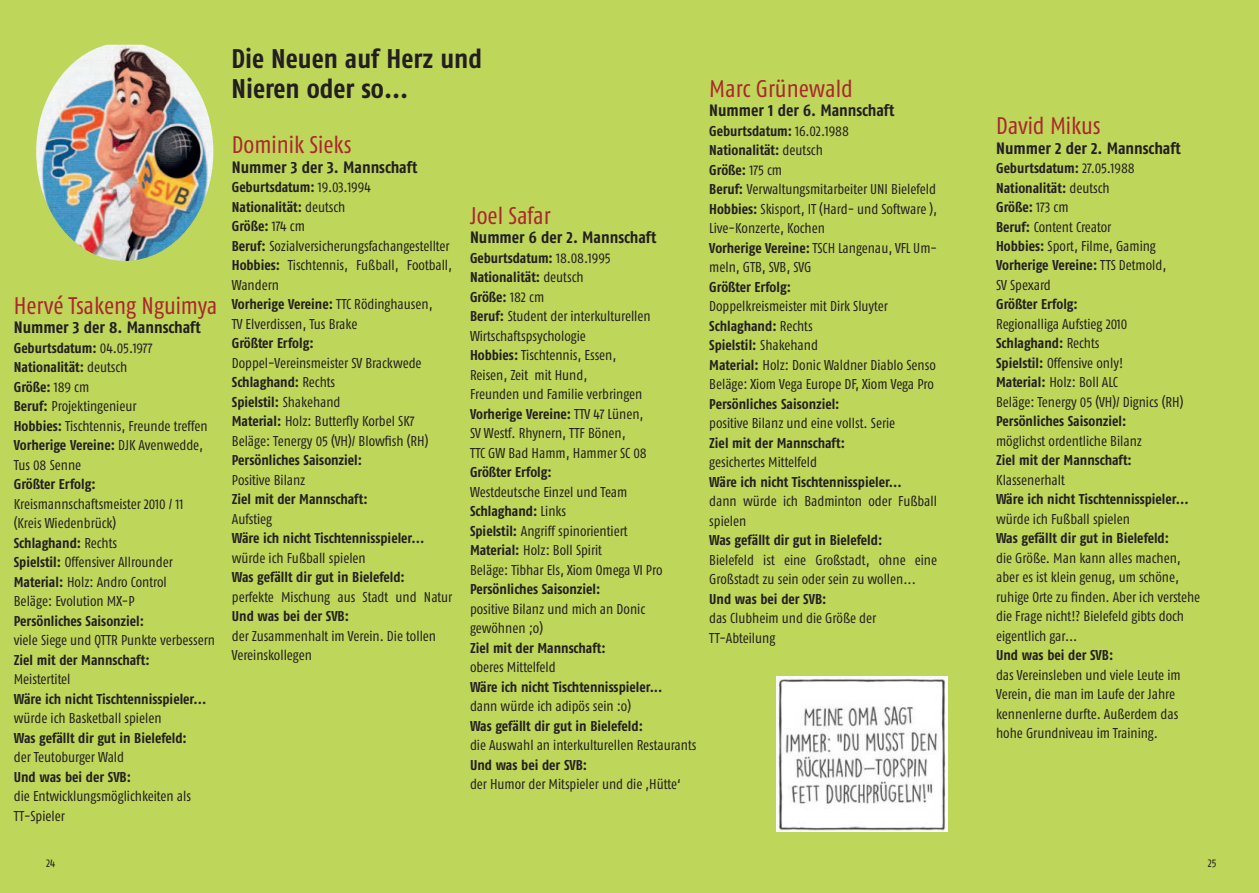
<style>
.page{position:relative;width:1259px;height:893px;background:#bed65a}
.page>*{position:absolute;margin:0;border:0;box-sizing:border-box;transform-origin:0 0}
.t1{font:27px/30px "Fago Co Bold Lf";color:#231f20}
.t2{font:24px "Fago Co Regular Tf";color:#ab262c}
.t3{font:16.5px "Fago Co Bold Lf";color:#231f20}
.t4{font:14.25px/19.5px "Fago Co Regular Lf";color:#231f20}
.t5{font:14.25px/19.5px "Fago Co Bold Lf";color:#231f20}
.t6{font:11.25px "Fago Co Regular Lf";color:#231f20}
.s1{font-family:"Fago Co Regular Lf"}
.s2{font-family:"Fago Co Bold Lf"}
</style>
<div class="page">
<img style="left:36px;top:45px;width:177px;height:216px">
<img style="left:776px;top:677px;width:171px;height:154px">
<h2 class="t2" style="left:14px;top:294px;width:205px">Hervé Tsakeng Nguimya</h2>
<p class="t3" style="left:14px;top:319px;width:188px">Nummer 3 der 8. Mannschaft</p>
<p class="t5" style="left:14px;top:338px;width:140px">Geburtsdatum: <span class="s1">04.05.1977<br></span>Nationalität: <span class="s1">deutsch<br></span>Größe: <span class="s1">189 cm</span></p>
<p class="t4" style="left:14px;top:397px;width:195px"><span class="s2">Beruf:</span> Projektingenieur<br><span class="s2">Hobbies:</span> Tischtennis, Freunde treffen</p>
<p class="t5" style="left:14px;top:436px;width:191px">Vorherige Vereine: <span class="s1">DJK Avenwedde,</span></p>
<p class="t4" style="left:14px;top:455px;width:69px">Tus 08 Senne</p>
<p class="t5" style="left:14px;top:475px;width:83px">Größter Erfolg:</p>
<p class="t4" style="left:14px;top:494px;width:171px">Kreismannschaftsmeister 2010 / 11 (Kreis Wiedenbrück)</p>
<p class="t5" style="left:14px;top:533px;width:105px">Schlaghand: <span class="s1">Rechts</span></p>
<p class="t4" style="left:14px;top:553px;width:160px"><span class="s2">Spielstil:</span> Offensiver Allrounder<br><span class="s2">Material:</span> Holz: Andro Control<br>Beläge: Evolution MX-P</p>
<p class="t5" style="left:14px;top:611px;width:132px">Persönliches Saisonziel:</p>
<p class="t4" style="left:14px;top:631px;width:203px">viele Siege und QTTR Punkte verbessern</p>
<p class="t5" style="left:14px;top:650px;width:137px">Ziel mit der Mannschaft:</p>
<p class="t4" style="left:14px;top:670px;width:58px">Meistertitel</p>
<p class="t5" style="left:14px;top:689px;width:194px">Wäre ich nicht Tischtennisspieler...</p>
<p class="t4" style="left:14px;top:709px;width:149px">würde ich Basketball spielen</p>
<p class="t5" style="left:14px;top:728px;width:175px">Was gefällt dir gut in Bielefeld:</p>
<p class="t4" style="left:14px;top:748px;width:112px">der Teutoburger Wald</p>
<p class="t5" style="left:14px;top:767px;width:119px">Und was bei der SVB:</p>
<p class="t4" style="left:14px;top:787px;width:179px">die Entwicklungsmöglichkeiten als<br>TT-Spieler</p>
<h1 class="t1" style="left:231px;top:45px;width:252px">Die Neuen auf Herz und<br>Nieren oder so...</h1>
<h2 class="t2" style="left:232px;top:133px;width:121px">Dominik Sieks</h2>
<p class="t3" style="left:232px;top:159px;width:187px">Nummer 3 der 3. Mannschaft</p>
<p class="t5" style="left:232px;top:178px;width:141px">Geburtsdatum: <span class="s1">19.03.1994<br></span>Nationalität: <span class="s1">deutsch<br></span>Größe: <span class="s1">174 cm</span></p>
<p class="t4" style="left:232px;top:236px;width:222px"><span class="s2">Beruf:</span> Sozialversicherungsfachangestellter<br><span class="s2">Hobbies:</span> Tischtennis, Fußball, Football,<br>Wandern</p>
<p class="t5" style="left:232px;top:295px;width:202px">Vorherige Vereine: <span class="s1">TTC Rödinghausen,</span></p>
<p class="t4" style="left:232px;top:314px;width:127px">TV Elverdissen, Tus Brake</p>
<p class="t5" style="left:232px;top:334px;width:83px">Größter Erfolg:</p>
<p class="t4" style="left:232px;top:353px;width:191px">Doppel-Vereinsmeister SV Brackwede</p>
<p class="t5" style="left:232px;top:373px;width:110px">Schlaghand: <span class="s1">Rechts<br></span>Spielstil: <span class="s1">Shakehand</span></p>
<p class="t4" style="left:232px;top:412px;width:198px"><span class="s2">Material:</span> Holz: Butterfly Korbel SK7<br>Beläge: Tenergy 05 (VH)/ Blowfish (RH)</p>
<p class="t5" style="left:232px;top:451px;width:132px">Persönliches Saisonziel:</p>
<p class="t4" style="left:232px;top:470px;width:75px">Positive Bilanz</p>
<p class="t5" style="left:232px;top:490px;width:137px">Ziel mit der Mannschaft:</p>
<p class="t4" style="left:232px;top:509px;width:42px">Aufstieg</p>
<p class="t5" style="left:232px;top:529px;width:194px">Wäre ich nicht Tischtennisspieler...</p>
<p class="t4" style="left:232px;top:548px;width:135px">würde ich Fußball spielen</p>
<p class="t5" style="left:232px;top:568px;width:175px">Was gefällt dir gut in Bielefeld:</p>
<p class="t4" style="left:232px;top:587px;width:222px">perfekte Mischung aus Stadt und Natur</p>
<p class="t5" style="left:232px;top:607px;width:119px">Und was bei der SVB:</p>
<p class="t4" style="left:232px;top:626px;width:206px">der Zusammenhalt im Verein. Die tollen<br>Vereinskollegen</p>
<h2 class="t2" style="left:470px;top:204px;width:82px">Joel Safar</h2>
<p class="t3" style="left:470px;top:230px;width:188px">Nummer 6 der 2. Mannschaft</p>
<p class="t5" style="left:470px;top:248px;width:142px">Geburtsdatum: <span class="s1">18.08.1995<br></span>Nationalität: <span class="s1">deutsch<br></span>Größe: <span class="s1">182 cm</span></p>
<p class="t4" style="left:470px;top:307px;width:182px"><span class="s2">Beruf:</span> Student der interkulturellen<br>Wirtschaftspsychologie<br><span class="s2">Hobbies:</span> Tischtennis, Essen,<br>Reisen, Zeit mit Hund,<br>Freunden und Familie verbringen</p>
<p class="t5" style="left:470px;top:404px;width:175px">Vorherige Vereine: <span class="s1">TTV 47 Lünen,</span></p>
<p class="t4" style="left:470px;top:424px;width:178px">SV Westf. Rhynern, TTF Bönen,<br>TTC GW Bad Hamm, Hammer SC 08</p>
<p class="t5" style="left:470px;top:463px;width:83px">Größter Erfolg:</p>
<p class="t4" style="left:470px;top:482px;width:159px">Westdeutsche Einzel und Team</p>
<p class="t5" style="left:470px;top:502px;width:98px">Schlaghand: <span class="s1">Links</span></p>
<p class="t4" style="left:470px;top:521px;width:194px"><span class="s2">Spielstil:</span> Angriff spinorientiert<br><span class="s2">Material:</span> Holz: Boll Spirit<br>Beläge: Tibhar Els, Xiom Omega VI Pro</p>
<p class="t5" style="left:470px;top:580px;width:132px">Persönliches Saisonziel:</p>
<p class="t4" style="left:470px;top:599px;width:177px">positive Bilanz und mich an Donic gewöhnen ;o)</p>
<p class="t5" style="left:470px;top:638px;width:137px">Ziel mit der Mannschaft:</p>
<p class="t4" style="left:470px;top:658px;width:87px">oberes Mittelfeld</p>
<p class="t5" style="left:470px;top:677px;width:194px">Wäre ich nicht Tischtennisspieler...</p>
<p class="t4" style="left:470px;top:697px;width:163px">dann würde ich adipös sein :o)</p>
<p class="t5" style="left:470px;top:716px;width:175px">Was gefällt dir gut in Bielefeld:</p>
<p class="t4" style="left:470px;top:736px;width:228px">die Auswahl an interkulturellen Restaurants</p>
<p class="t5" style="left:470px;top:755px;width:119px">Und was bei der SVB:</p>
<p class="t4" style="left:470px;top:775px;width:212px">der Humor der Mitspieler und die ‚Hütte‘</p>
<h2 class="t2" style="left:709px;top:77px;width:145px">Marc Grünewald</h2>
<p class="t3" style="left:709px;top:103px;width:187px">Nummer 1 der 6. Mannschaft</p>
<p class="t5" style="left:709px;top:122px;width:141px">Geburtsdatum: <span class="s1">16.02.1988<br></span>Nationalität: <span class="s1">deutsch<br></span>Größe: <span class="s1">175 cm</span></p>
<p class="t4" style="left:709px;top:180px;width:229px"><span class="s2">Beruf:</span> Verwaltungsmitarbeiter UNI Bielefeld <span class="s2">Hobbies:</span> Skisport, IT (Hard- und Software ), Live-Konzerte, Kochen<br><span class="s2">Vorherige Vereine:</span> TSCH Langenau, VFL Um&shy;meln, GTB, SVB, SVG</p>
<p class="t5" style="left:709px;top:278px;width:83px">Größter Erfolg:</p>
<p class="t4" style="left:709px;top:297px;width:180px">Doppelkreismeister mit Dirk Sluyter</p>
<p class="t5" style="left:709px;top:317px;width:110px">Schlaghand: <span class="s1">Rechts<br></span>Spielstil: <span class="s1">Shakehand</span></p>
<p class="t4" style="left:709px;top:355px;width:228px"><span class="s2">Material:</span> Holz: Donic Waldner Diablo Senso<br>Beläge: Xiom Vega Europe DF, Xiom Vega Pro</p>
<p class="t5" style="left:709px;top:394px;width:132px">Persönliches Saisonziel:</p>
<p class="t4" style="left:709px;top:414px;width:187px">positive Bilanz und eine vollst. Serie</p>
<p class="t5" style="left:709px;top:433px;width:137px">Ziel mit der Mannschaft:</p>
<p class="t4" style="left:709px;top:453px;width:109px">gesichertes Mittelfeld</p>
<p class="t5" style="left:709px;top:472px;width:194px">Wäre ich nicht Tischtennisspieler...</p>
<p class="t4" style="left:709px;top:492px;width:229px">dann würde ich Badminton oder Fußball spielen</p>
<p class="t5" style="left:709px;top:531px;width:175px">Was gefällt dir gut in Bielefeld:</p>
<p class="t4" style="left:709px;top:550px;width:229px">Bielefeld ist eine Großstadt, ohne eine<br>Großstadt zu sein oder sein zu wollen...</p>
<p class="t5" style="left:709px;top:589px;width:119px">Und was bei der SVB:</p>
<p class="t4" style="left:709px;top:609px;width:168px">das Clubheim und die Größe der<br>TT-Abteilung</p>
<h2 class="t2" style="left:996px;top:114px;width:106px">David Mikus</h2>
<p class="t3" style="left:996px;top:140px;width:186px">Nummer 2 der 2. Mannschaft</p>
<p class="t5" style="left:996px;top:159px;width:140px">Geburtsdatum: <span class="s1">27.05.1988<br></span>Nationalität: <span class="s1">deutsch<br></span>Größe: <span class="s1">173 cm</span></p>
<p class="t4" style="left:996px;top:217px;width:161px"><span class="s2">Beruf:</span> Content Creator<br><span class="s2">Hobbies:</span> Sport, Filme, Gaming</p>
<p class="t5" style="left:996px;top:256px;width:172px">Vorherige Vereine: <span class="s1">TTS Detmold,</span></p>
<p class="t4" style="left:996px;top:276px;width:56px">SV Spexard</p>
<p class="t5" style="left:996px;top:295px;width:83px">Größter Erfolg:</p>
<p class="t4" style="left:996px;top:315px;width:133px">Regionalliga Aufstieg 2010</p>
<p class="t5" style="left:996px;top:334px;width:105px">Schlaghand: <span class="s1">Rechts</span></p>
<p class="t4" style="left:996px;top:354px;width:189px"><span class="s2">Spielstil:</span> Offensive only!<br><span class="s2">Material:</span> Holz: Boll ALC<br>Beläge: Tenergy 05 (VH)/ Dignics (RH)</p>
<p class="t5" style="left:996px;top:412px;width:132px">Persönliches Saisonziel:</p>
<p class="t4" style="left:996px;top:432px;width:147px">möglichst ordentliche Bilanz</p>
<p class="t5" style="left:996px;top:451px;width:137px">Ziel mit der Mannschaft:</p>
<p class="t4" style="left:996px;top:471px;width:70px">Klassenerhalt</p>
<p class="t5" style="left:996px;top:490px;width:194px">Wäre ich nicht Tischtennisspieler...</p>
<p class="t4" style="left:996px;top:510px;width:135px">würde ich Fußball spielen</p>
<p class="t5" style="left:996px;top:529px;width:175px">Was gefällt dir gut in Bielefeld:</p>
<p class="t4" style="left:996px;top:549px;width:206px">die Größe. Man kann alles machen, aber es ist klein genug, um schöne, ruhige Orte zu finden. Aber ich verstehe die Frage nicht!? Bielefeld gibts doch eigentlich gar...</p>
<p class="t5" style="left:996px;top:646px;width:119px">Und was bei der SVB:</p>
<p class="t4" style="left:996px;top:666px;width:186px">das Vereinsleben und viele Leute im Verein, die man im Laufe der Jahre kennenlerne durfte. Außerdem das hohe Grundniveau im Training.</p>
<p class="t6" style="left:46px;top:858px;width:11px">24</p>
<p class="t6" style="left:1207px;top:858px;width:10px">25</p>
</div>
